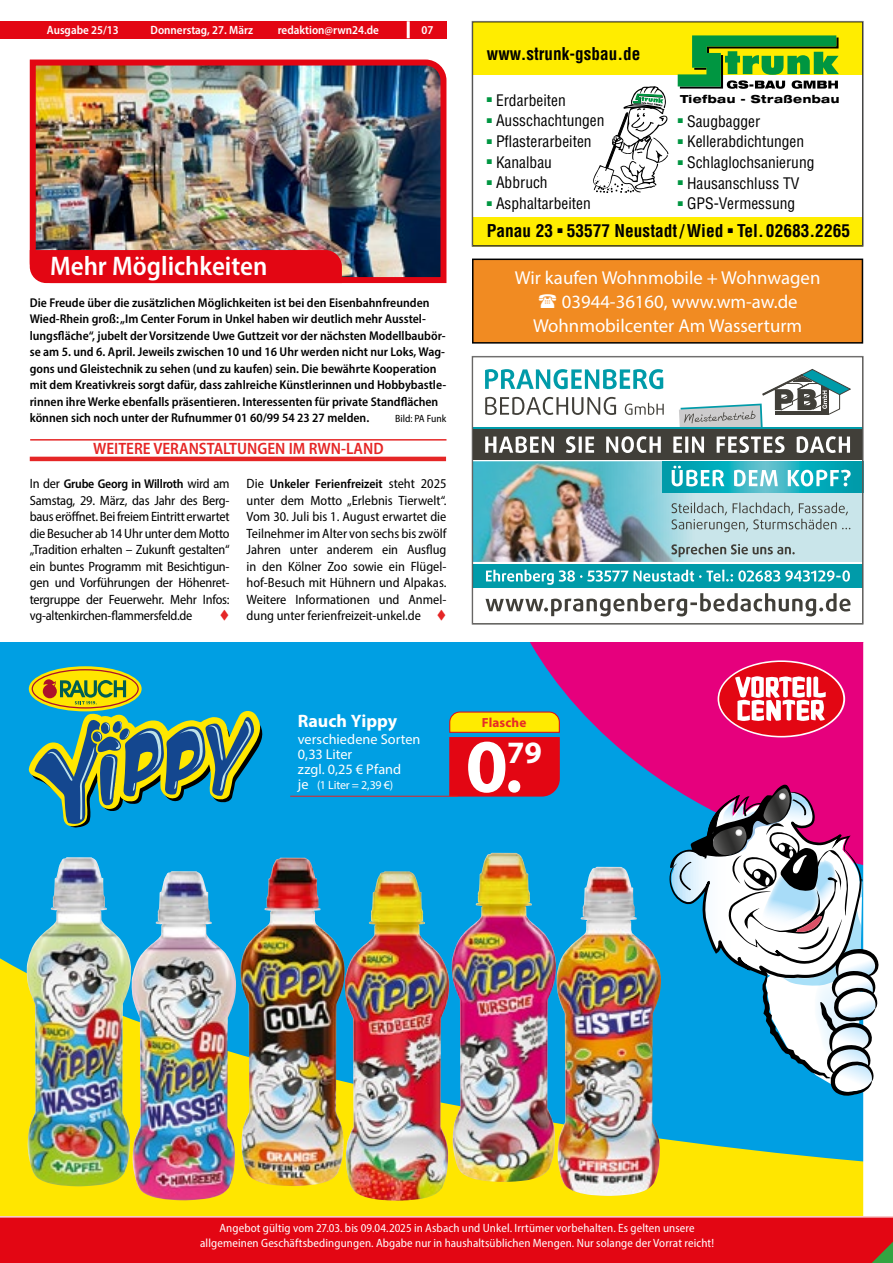
<style>
.page{position:relative;width:893px;height:1263px;background:#fff}
.page>*{position:absolute;margin:0;border:0;box-sizing:border-box;transform-origin:0 0}
.t1{font:700 31.2px "Myriad Pro";color:#fff}
.t2{font:600 semi-condensed 27px "Myriad Pro";color:#fff}
.t3{font:18.75px "Myriad Pro";color:#fff}
.t4{font:700 18px "Myriad Pro";color:#fff}
.t5{font:700 condensed 17.25px "Helvetica";color:#000}
.t6{font:600 semi-condensed 16.5px "Myriad Pro";color:#e52626}
.t7{font:condensed 15.45px "Helvetica";color:#000}
.t8{font:14.25px/15px "Myriad Pro";letter-spacing:.005em;color:#fff}
.t9{font:semi-condensed 13.5px/16.5px "Myriad Pro";letter-spacing:-.01em;color:#000;text-align:justify}
.t10{font:700 13.2px "Myriad Pro";letter-spacing:.01em;color:#e62b27}
.t11{font:600 semi-condensed 12.75px/16.5px "Myriad Pro";color:#000}
.t12{font:semi-condensed 12px/15px "Myriad Pro";letter-spacing:.01em;color:#fff;text-align:center}
.t13{font:600 semi-condensed 12px "Myriad Pro";color:#fff}
.t14{font:12px "Myriad Pro";letter-spacing:-.015em;color:#fff}
.t15{font:800 expanded 11.1px "Helvetica Neue";letter-spacing:.04em;color:#000}
.t16{font:semi-condensed 10.5px "Myriad Pro";color:#000}
.s1{font-weight:400;font-size:13.5px}
.s2{color:#e52626}
.s3{font-size:14.25px}
.s4{font-size:76.2px}
.s5{font-size:67.5px}
</style>
<div class="page">
<div style="left:473px;top:259px;width:389px;height:84px;background:#f18b22"></div>
<div style="left:472px;top:259px;width:391px;height:85px;border:2px solid #000"></div>
<div style="left:472px;top:21px;width:391px;height:54px;background:#ffed00"></div>
<div style="left:472px;top:217px;width:391px;height:29px;background:#ffed00"></div>
<svg style="left:593px;top:86px;width:76px;height:107px"></svg>
<svg style="left:678px;top:35px;width:161px;height:54px"></svg>
<div style="left:472px;top:21px;width:391px;height:225px;border:1px solid #706f6f"></div>
<img style="left:474px;top:461px;width:387px;height:101px">
<div style="left:472px;top:428px;width:391px;height:31px;background:#413f39"></div>
<hr style="left:472px;top:427px;width:391px;height:2px;background:#009ba9">
<svg style="left:485px;top:593px;width:365px;height:23px"></svg>
<div style="left:472px;top:564px;width:391px;height:24px;background:#009ba9"></div>
<svg style="left:679px;top:369px;width:172px;height:58px"></svg>
<svg style="left:625px;top:403px;width:39px;height:12px"></svg>
<svg style="left:485px;top:397px;width:131px;height:18px"></svg>
<svg style="left:485px;top:369px;width:178px;height:20px"></svg>
<svg style="left:663px;top:461px;width:198px;height:32px;background:#17abb9"></svg>
<svg style="left:485px;top:436px;width:365px;height:17px"></svg>
<svg style="left:672px;top:466px;width:179px;height:20px"></svg>
<svg style="left:486px;top:570px;width:364px;height:15px"></svg>
<svg style="left:671px;top:544px;width:124px;height:13px;background:#a0b5b8"></svg>
<svg style="left:671px;top:502px;width:179px;height:30px;background:#b0c8cb"></svg>
<div style="left:472px;top:356px;width:391px;height:268px;border:1px solid #706f6f"></div>
<div style="left:0;top:642px;width:863px;height:593px;background:#009fe3"></div>
<svg style="left:530px;top:642px;width:333px;height:225px;fill:#e6007d"></svg>
<div style="left:0;top:958px;width:863px;height:258px;background:#ffe600"></div>
<svg style="left:29px;top:666px;width:113px;height:45px"></svg>
<svg style="left:28px;top:669px;width:235px;height:159px"></svg>
<img style="left:26px;top:857px;width:105px;height:330px">
<img style="left:240px;top:858px;width:104px;height:328px">
<img style="left:131px;top:871px;width:105px;height:329px">
<img style="left:344px;top:871px;width:105px;height:330px">
<img style="left:451px;top:853px;width:105px;height:329px">
<img style="left:556px;top:867px;width:105px;height:329px">
<svg style="left:669px;top:784px;width:210px;height:388px"></svg>
<svg style="left:449px;top:711px;width:111px;height:86px;background:#d7421e"></svg>
<hr style="left:290px;top:796px;width:168px;height:1px;background:#e52322">
<div style="left:0;top:1216px;width:893px;height:47px;background:#e30613"></div>
<hr style="left:0;top:1216px;width:893px;height:1px;background:#fff">
<svg style="left:718px;top:660px;width:127px;height:77px"></svg>
<div style="left:719px;top:662px;width:124px;height:74px;background:#e30613;border-radius:50%"></div>
<svg style="left:735px;top:676px;width:91px;height:45px"></svg>
<div style="left:0;top:21px;width:446px;height:17px;background:#e30613"></div>
<hr style="left:407px;top:21px;width:3px;height:17px;background:#fff">
<img style="left:29px;top:59px;width:418px;height:225px">
<div style="left:30px;top:250px;width:312px;height:33px;background:#e30613"></div>
<hr style="left:30px;top:439px;width:416px;height:2px;background:#e52626">
<hr style="left:30px;top:457px;width:416px;height:4px;background:#e52626">
<svg style="left:872px;top:1242px;width:21px;height:21px"></svg>
<p class="t13" style="left:47px;top:23px;width:74px">Ausgabe 25/13</p>
<p class="t13" style="left:151px;top:23px;width:104px">Donnerstag, 27. März</p>
<p class="t13" style="left:278px;top:23px;width:103px">redaktion@rwn24.de</p>
<p class="t13" style="left:421px;top:23px;width:13px">07</p>
<h2 class="t2" style="left:50px;top:249px;width:219px">Mehr Möglichkeiten</h2>
<p class="t11" style="left:30px;top:294px;width:418px">Die Freude über die zusätzlichen Möglichkeiten ist bei den Eisenbahnfreunden Wied-Rhein groß: „Im Center Forum in Unkel haben wir deutlich mehr Ausstel&shy;lungsfläche“, jubelt der Vorsitzende Uwe Guttzeit vor der nächsten Modellbaubör&shy;se am 5. und 6. April. Jeweils zwischen 10 und 16 Uhr werden nicht nur Loks, Wag&shy;gons und Gleistechnik zu sehen (und zu kaufen) sein. Die bewährte Kooperation mit dem Kreativkreis sorgt dafür, dass zahlreiche Künstlerinnen und Hobbybastle&shy;rinnen ihre Werke ebenfalls präsentieren. Interessenten für private Standflächen können sich noch unter der Rufnummer 01 60/99 54 23 27 melden.</p>
<p class="t16" style="left:395px;top:412px;width:53px">Bild: PA Funk</p>
<p class="t6" style="left:93px;top:438px;width:292px">WEITERE VERANSTALTUNGEN IM RWN-LAND</p>
<p class="t11" style="left:30px;top:475px;width:201px"><span class="s1">In der</span> Grube Georg in Willroth <span class="s1">wird am</span></p>
<p class="t9" style="left:30px;top:492px;width:201px">Samstag, 29. März, das Jahr des Berg&shy;baus eröffnet. Bei freiem Eintritt erwartet die Besucher ab 14 Uhr unter dem Motto „Tradition erhalten – Zukunft gestalten“ ein buntes Programm mit Besichtigun&shy;gen und Vorführungen der Höhenret&shy;tergruppe der Feuerwehr. Mehr Infos: vg-altenkirchen-flammersfeld.de</p>
<p class="t11" style="left:247px;top:475px;width:201px"><span class="s1">Die</span> Unkeler Ferienfreizeit <span class="s1">steht 2025</span></p>
<p class="t9" style="left:247px;top:492px;width:201px">unter dem Motto „Erlebnis Tierwelt“.<br>Vom 30. Juli bis 1. August erwartet die Teilnehmer im Alter von sechs bis zwölf Jahren unter anderem ein Ausflug in den Kölner Zoo sowie ein Flügel&shy;hof-Besuch mit Hühnern und Alpakas.<br>Weitere Informationen und Anmel&shy;dung unter ferienfreizeit-unkel.de <span class="s2">▼</span></p>
<h3 class="t5" style="left:487px;top:43px;width:155px">www.strunk-gsbau.de</h3>
<p class="t7" style="left:487px;top:90px;width:80px"><sup>■</sup> Erdarbeiten</p>
<p class="t7" style="left:487px;top:111px;width:119px"><sup>■</sup> Ausschachtungen</p>
<p class="t7" style="left:487px;top:132px;width:106px"><sup>■</sup> Pflasterarbeiten</p>
<p class="t7" style="left:487px;top:152px;width:67px"><sup>■</sup> Kanalbau</p>
<p class="t7" style="left:487px;top:173px;width:62px"><sup>■</sup> Abbruch</p>
<p class="t7" style="left:487px;top:194px;width:105px"><sup>■</sup> Asphaltarbeiten</p>
<p class="t15" style="left:680px;top:92px;width:161px">Tiefbau - Straßenbau</p>
<p class="t7" style="left:678px;top:111px;width:84px"><sup>■</sup> Saugbagger</p>
<p class="t7" style="left:678px;top:132px;width:128px"><sup>■</sup> Kellerabdichtungen</p>
<p class="t7" style="left:678px;top:153px;width:138px"><sup>■</sup> Schlaglochsanierung</p>
<p class="t7" style="left:678px;top:173px;width:123px"><sup>■</sup> Hausanschluss TV</p>
<p class="t7" style="left:678px;top:194px;width:119px"><sup>■</sup> GPS-Vermessung</p>
<h3 class="t5" style="left:487px;top:220px;width:365px">Panau 23 ■ 53577 Neustadt/Wied ■ Tel.02683.2265</h3>
<h3 class="t3" style="left:515px;top:267px;width:307px">Wir kaufen Wohnmobile + Wohnwagen</h3>
<h3 class="t3" style="left:562px;top:290px;width:237px">03944-36160, www.wm-aw.de</h3>
<h3 class="t3" style="left:533px;top:314px;width:271px">Wohnmobilcenter Am Wasserturm</h3>
<h3 class="t4" style="left:298px;top:709px;width:101px">Rauch Yippy</h3>
<p class="t8" style="left:298px;top:731px;width:124px">verschiedene Sorten<br>0,33 Liter<br>zzgl. 0,25 € Pfand</p>
<p class="t14" style="left:298px;top:777px;width:97px"><span class="s3">je</span> (1 Liter = 2,39 €)</p>
<p class="t10" style="left:482px;top:714px;width:46px">Flasche</p>
<h1 class="t1" style="left:466px;top:732px;width:78px"><span class="s4">0</span><span class="s5">.</span>79</h1>
<p class="t12" style="left:176px;top:1220px;width:546px">Angebot gültig vom 27.03. bis 09.04.2025 in Asbach, Aegidienberg und Unkel. Irrtümer vorbehalten. Es gelten unsere allgemeinen Geschäftsbedingungen. Abgabe nur in haushaltsüblichen Mengen. Nur solange der Vorrat reicht!</p>
<p class="t12" style="left:200px;top:1220px;width:515px">Angebot gültig vom 27.03. bis 09.04.2025 in Asbach und Unkel. Irrtümer vorbehalten. Es gelten unsere allgemeinen Geschäftsbedingungen. Abgabe nur in haushaltsüblichen Mengen. Nur solange der Vorrat reicht!</p>
</div>
